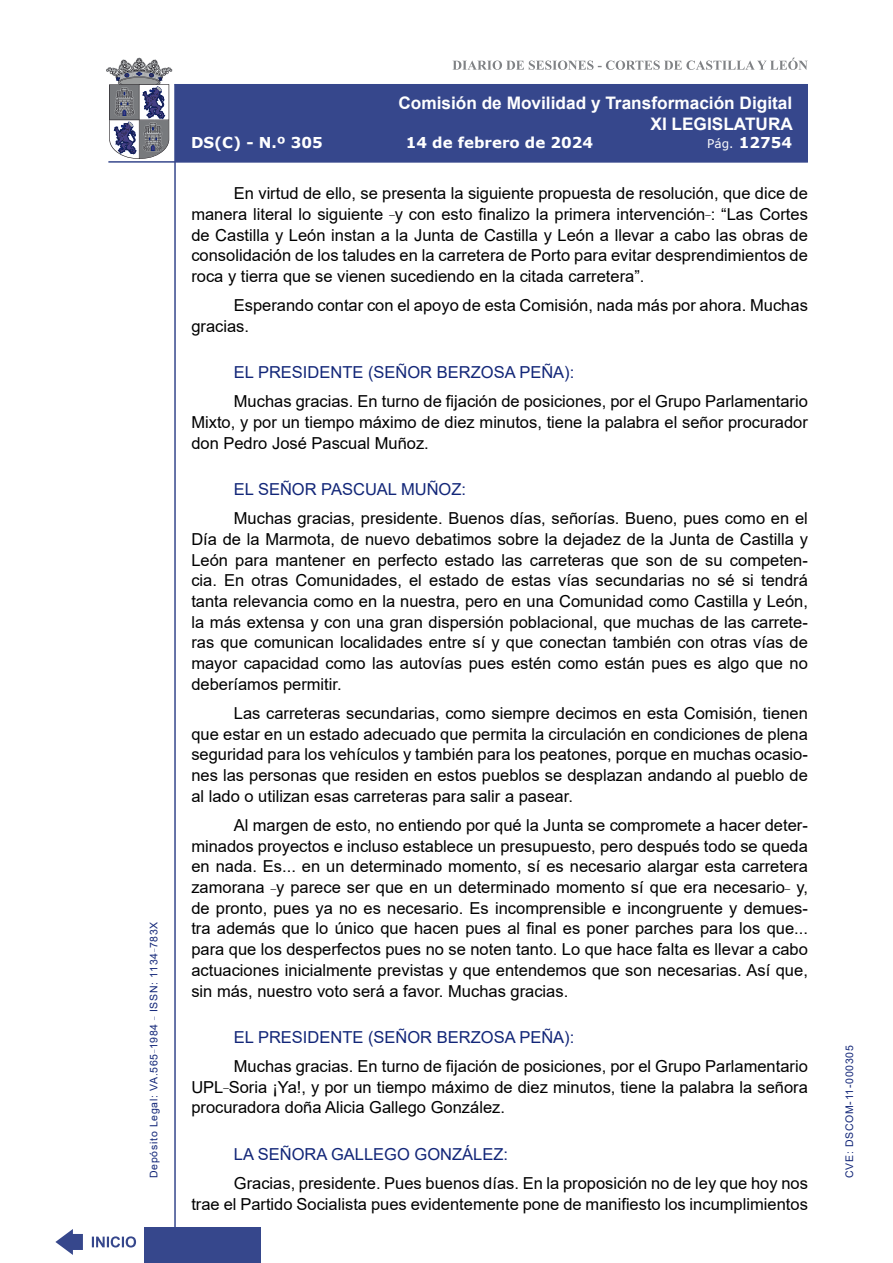
<style>
.page{position:relative;width:893px;height:1263px;background:#fff}
.page>*{position:absolute;margin:0;border:0;box-sizing:border-box;transform-origin:0 0}
.t1{font:700 17.25px/20.7px "Arial";color:#fff;text-align:right}
.t2{font:16.5px/20.7px "Arial";color:#000;text-align:justify}
.Orador{font:16.5px "Arial";color:#122678}
.t3{font:700 15px "Verdana";color:#fff}
.t4{font:10.5px "Arial";letter-spacing:.065em;color:#122678}
.s1{font-weight:400;font-size:12px}
</style>
<div class="page">
<svg style="left:452px;top:58px;width:356px;height:12px"></svg>
<hr style="left:174px;top:84px;width:2px;height:1179px;background:#36478c">
<div style="left:144px;top:1227px;width:117px;height:36px;background:#36478c"></div>
<div style="left:175px;top:84px;width:633px;height:78px;background:#36478c"></div>
<hr style="left:108px;top:161px;width:700px;height:2px;background:#36478c">
<svg style="left:92px;top:1236px;width:44px;height:11px"></svg>
<svg style="left:55px;top:1229px;width:28px;height:26px"></svg>
<svg style="left:106px;top:58px;width:66px;height:101px"></svg>
<p class="t4" style="left:146px;top:1178px;width:258px;rotate:-90deg">Depósito Legal: VA.565<sup>_</sup>1984 <sup>_</sup> ISSN: 1134<sup>_</sup>783X</p>
<p class="t1" style="left:398px;top:93px;width:396px">Comisión de Movilidad y Transformación Digital<br>XI LEGISLATURA</p>
<p class="t3" style="left:191px;top:132px;width:133px">DS(C) - N.º 305</p>
<p class="t3" style="left:406px;top:132px;width:189px">14 de febrero de 2024</p>
<p class="t3" style="left:707px;top:132px;width:86px"><span class="s1">Pág.</span> 12754</p>
<p class="t2" style="left:191px;top:183px;width:618px;text-indent:43px">En virtud de ello, se presenta la siguiente propuesta de resolución, que dice de manera literal lo siguiente <sup>_</sup>y con esto finalizo la primera intervención<sup>_</sup>: “Las Cortes de Castilla y León instan a la Junta de Castilla y León a llevar a cabo las obras de consolidación de los taludes en la carretera de Porto para evitar desprendimientos de roca y tierra que se vienen sucediendo en la citada carretera”.</p>
<p class="t2" style="left:191px;top:295px;width:618px;text-indent:43px">Esperando contar con el apoyo de esta Comisión, nada más por ahora. Muchas gracias.</p>
<p class="Orador" style="left:234px;top:361px;width:342px">EL PRESIDENTE (SEÑOR BERZOSA PEÑA):</p>
<p class="t2" style="left:191px;top:391px;width:618px;text-indent:43px">Muchas gracias. En turno de fijación de posiciones, por el Grupo Parlamentario Mixto, y por un tiempo máximo de diez minutos, tiene la palabra el señor procurador don Pedro José Pascual Muñoz.</p>
<p class="Orador" style="left:234px;top:478px;width:234px">EL SEÑOR PASCUAL MUÑOZ:</p>
<p class="t2" style="left:191px;top:508px;width:618px;text-indent:43px">Muchas gracias, presidente. Buenos días, señorías. Bueno, pues como en el Día de la Marmota, de nuevo debatimos sobre la dejadez de la Junta de Castilla y León para mantener en perfecto estado las carreteras que son de su competen&shy;cia. En otras Comunidades, el estado de estas vías secundarias no sé si tendrá tanta relevancia como en la nuestra, pero en una Comunidad como Castilla y León, la más extensa y con una gran dispersión poblacional, que muchas de las carrete&shy;ras que comunican localidades entre sí y que conectan también con otras vías de mayor capacidad como las autovías pues estén como están pues es algo que no deberíamos permitir.</p>
<p class="t2" style="left:191px;top:703px;width:618px;text-indent:43px">Las carreteras secundarias, como siempre decimos en esta Comisión, tienen que estar en un estado adecuado que permita la circulación en condiciones de plena seguridad para los vehículos y también para los peatones, porque en muchas ocasio&shy;nes las personas que residen en estos pueblos se desplazan andando al pueblo de al lado o utilizan esas carreteras para salir a pasear.</p>
<p class="t2" style="left:191px;top:815px;width:618px;text-indent:43px">Al margen de esto, no entiendo por qué la Junta se compromete a hacer deter&shy;minados proyectos e incluso establece un presupuesto, pero después todo se queda en nada. Es... en un determinado momento, sí es necesario alargar esta carretera zamorana <sup>_</sup>y parece ser que en un determinado momento sí que era necesario<sup>_</sup> y, de pronto, pues ya no es necesario. Es incomprensible e incongruente y demues&shy;tra además que lo único que hacen pues al final es poner parches para los que... para que los desperfectos pues no se noten tanto. Lo que hace falta es llevar a cabo actuaciones inicialmente previstas y que entendemos que son necesarias. Así que, sin más, nuestro voto será a favor. Muchas gracias.</p>
<p class="Orador" style="left:234px;top:1025px;width:342px">EL PRESIDENTE (SEÑOR BERZOSA PEÑA):</p>
<p class="t2" style="left:191px;top:1056px;width:618px;text-indent:43px">Muchas gracias. En turno de fijación de posiciones, por el Grupo Parlamentario UPL<sup>_</sup>Soria ¡Ya!, y por un tiempo máximo de diez minutos, tiene la palabra la señora procuradora doña Alicia Gallego González.</p>
<p class="Orador" style="left:234px;top:1142px;width:276px">LA SEÑORA GALLEGO GONZÁLEZ:</p>
<p class="t2" style="left:191px;top:1172px;width:618px;text-align:right">Gracias, presidente. Pues buenos días. En la proposición no de ley que hoy nos<br>trae el Partido Socialista pues evidentemente pone de manifiesto los incumplimientos</p>
<p class="t4" style="left:842px;top:1178px;width:134px;rotate:-90deg">CVE: DSCOM-11-000305</p>
</div>
